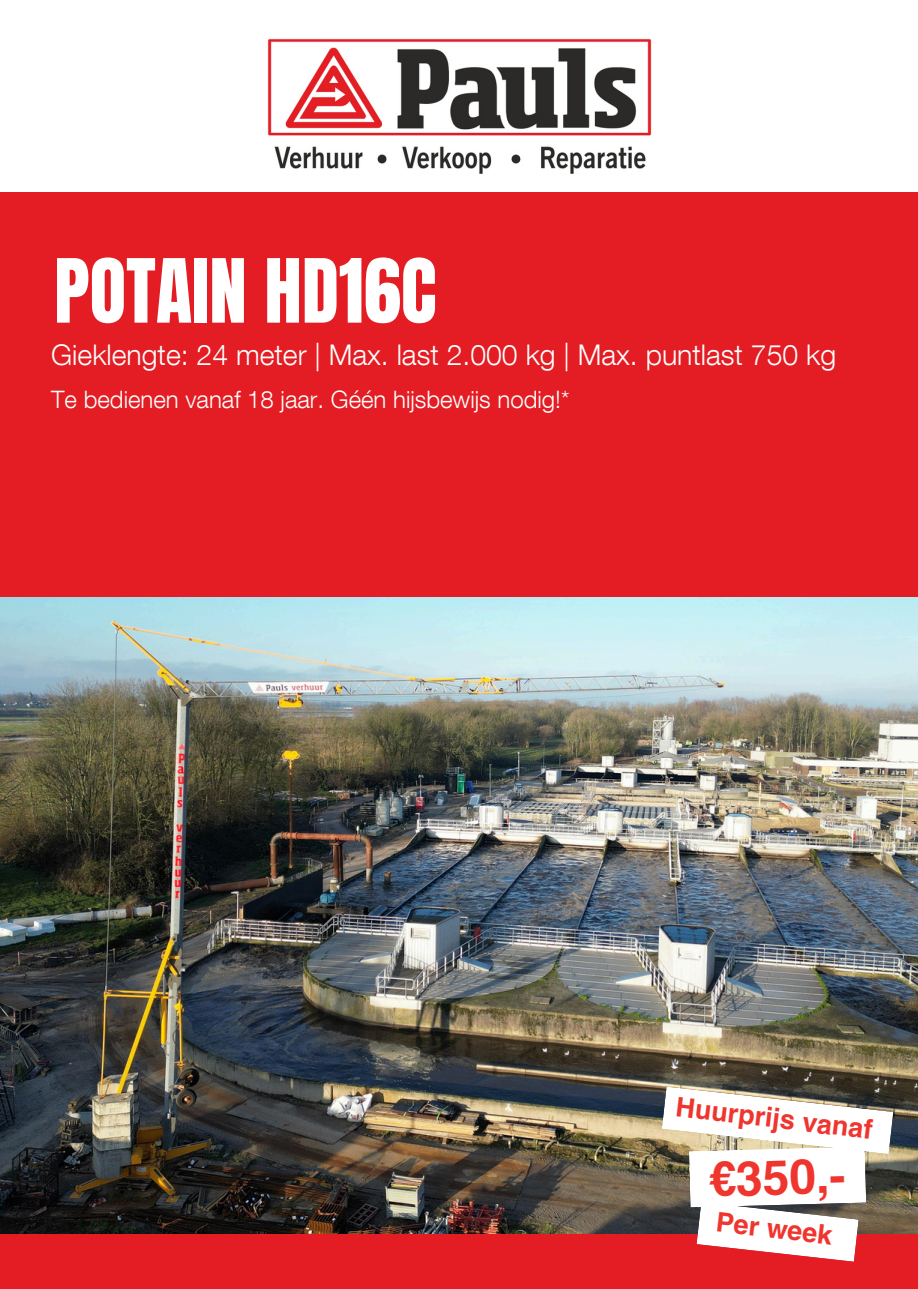
<style>
.page{position:relative;width:918px;height:1289px;background:#fff}
.page>*{position:absolute;margin:0;border:0;box-sizing:border-box;transform-origin:0 0}
.t1{font:75.15px "Anton";color:#fff}
.t2{font:700 48px "Helvetica LT Pro";color:#ef352e}
.t3{font:300 28.5px "Helvetica Neue LT Com";color:#fff}
.t4{font:700 27px "Helvetica LT Pro";color:#ef352e}
.t5{font:300 24px "Helvetica Neue LT Com";color:#fff}
</style>
<div class="page">
<img style="left:267px;top:38px;width:385px;height:136px">
<img style="left:0;top:597px;width:918px;height:636px">
<div style="left:0;top:193px;width:918px;height:404px;background:#e31d23"></div>
<div style="left:0;top:1233px;width:918px;height:55px;background:#e31d23"></div>
<svg style="left:662px;top:1086px;width:231px;height:175px"></svg>
<h4 class="t1" style="left:54px;top:237px;width:384px">POTAIN HD16C</h4>
<p class="t3" style="left:51px;top:345px;width:787px">Gieklengte: 24 meter | Max. last 2.000 kg | Max. puntlast 750 kg</p>
<h3 class="t5" style="left:51px;top:390px;width:520px">Te bedienen vanaf 18 jaar. Géén hijsbewijs nodig!*</h3>
<p class="t4" style="left:677px;top:1095px;width:199px;rotate:7deg">Huurprijs vanaf</p>
<h1 class="t2" style="left:709px;top:1162px;width:138px;rotate:-2deg">€350,-</h1>
<p class="t4" style="left:717px;top:1210px;width:118px;rotate:7deg">Per week</p>
</div>
